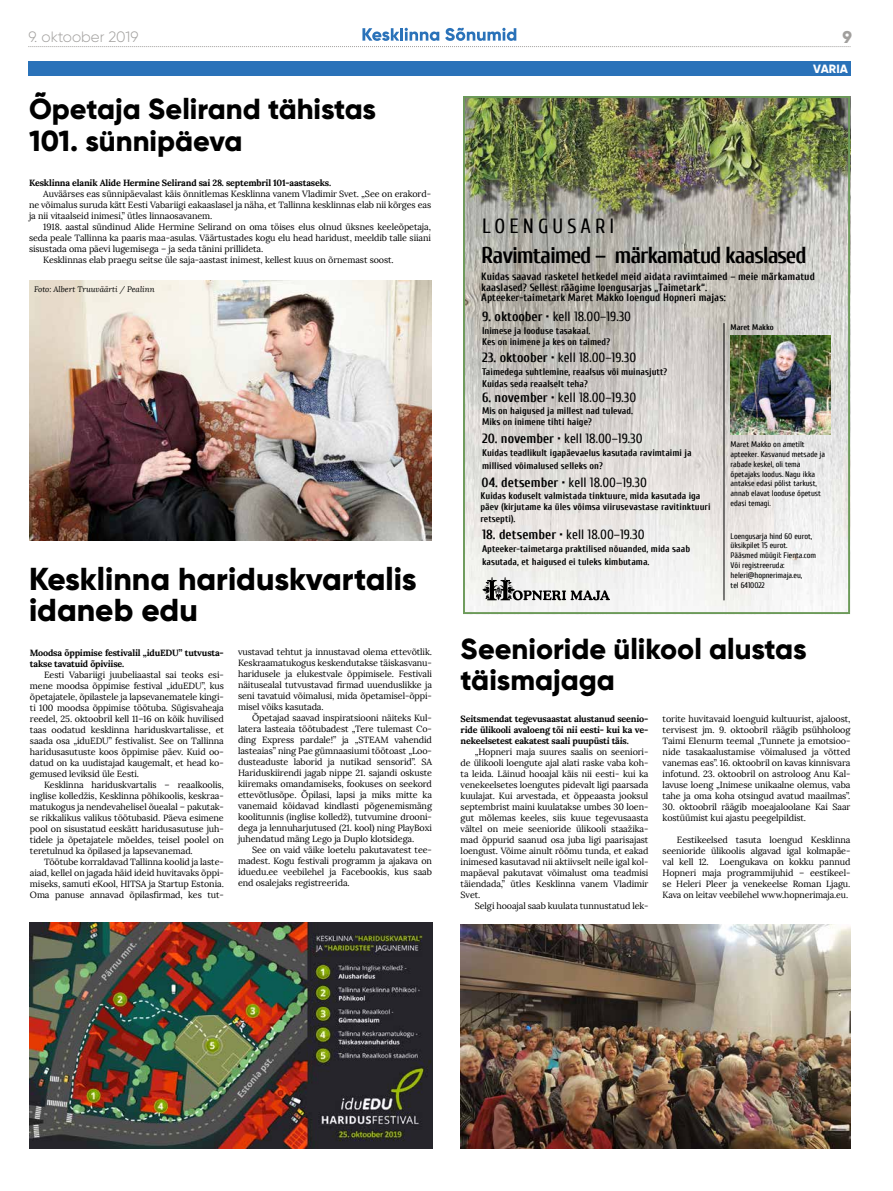
<style>
.page{position:relative;width:893px;height:1191px;background:#fff}
.page>*{position:absolute;margin:0;border:0;box-sizing:border-box;transform-origin:0 0}
.t1{font:800 31.7px/31.7px "Gilroy";color:#000}
.t2{font:800 29px/31.7px "Gilroy";color:#000}
.t3{font:700 23.1px "Cuprum";letter-spacing:-.05em;color:#000}
.t4{font:20.6px "Cuprum";letter-spacing:.2em;color:#000}
.t5{font:800 17px "Gilroy";color:#a19f9d}
.t6{font:300 15px "Gilroy";color:#a19f9d}
.t7{font:13.5px "Cuprum";color:#000}
.t8{font:800 12px "Gilroy";letter-spacing:.005em;color:#fff}
.t9{font:700 10.6px/10.6px "Cuprum";color:#000}
.t10{font:700 9.6px/11.5px "Cuprum";color:#000}
.t11{font:9px/11px "Lora";letter-spacing:-.01em;color:#000;text-align:justify}
.t12{font:700 9px/11px "Lora";letter-spacing:-.02em;color:#000}
.t13{font:8.2px/9.8px "Cuprum";letter-spacing:-.01em;color:#000}
.t14{font:700 8.2px "Cuprum";color:#000}
.t15{font:italic 8px "Lora";color:#000}
.s1{font-weight:700}
</style>
<div class="page">
<svg style="left:28px;top:27px;width:822px;height:20px"></svg>
<div style="left:28px;top:61px;width:822px;height:14px;background:#2a72b9"></div>
<img style="left:30px;top:922px;width:402px;height:226px">
<img style="left:461px;top:924px;width:389px;height:224px">
<img style="left:29px;top:281px;width:402px;height:259px">
<img style="left:466px;top:99px;width:381px;height:512px">
<svg style="left:482px;top:577px;width:128px;height:23px"></svg>
<hr style="left:724px;top:323px;width:1px;height:277px;background:#000">
<div style="left:463px;top:96px;width:387px;height:518px;border:2px solid #6c9a59"></div>
<img style="left:731px;top:335px;width:99px;height:100px">
<h3 class="t6" style="left:28px;top:28px;width:112px">9. oktoober 2019</h3>
<h2 class="t2" style="left:29px;top:93px;width:349px">Õpetaja Selirand tähistas<br>101. sünnipäeva</h2>
<p class="t12" style="left:29px;top:177px;width:304px">Kesklinna elanik Alide Hermine Selirand sai 28. septembril 101-aastaseks.</p>
<p class="t11" style="left:29px;top:188px;width:404px;text-indent:14px">Auväärses eas sünnipäevalast käis õnnitlemas Kesklinna vanem Vladimir Svet. „See on erakord&shy;ne võimalus suruda kätt Eesti Vabariigi eakaaslasel ja näha, et Tallinna kesklinnas elab nii kõrges eas ja nii vitaalseid inimesi,” ütles linnaosavanem.</p>
<p class="t11" style="left:43px;top:221px;width:389px">1918. aastal sündinud Alide Hermine Selirand on oma töises elus olnud üksnes keeleõpetaja,</p>
<p class="t11" style="left:29px;top:232px;width:403px">seda peale Tallinna ka paaris maa-asulas. Väärtustades kogu elu head haridust, meeldib talle siiani</p>
<p class="t11" style="left:29px;top:243px;width:236px">sisustada oma päevi lugemisega – ja seda tänini prillideta.</p>
<p class="t11" style="left:43px;top:254px;width:352px">Kesklinnas elab praegu seitse üle saja-aastast inimest, kellest kuus on õrnemast soost.</p>
<p class="t15" style="left:34px;top:284px;width:122px">Foto: Albert Truuväärti / Pealinn</p>
<h1 class="t1" style="left:29px;top:562px;width:389px">Kesklinna hariduskvartalis idaneb edu</h1>
<p class="t12" style="left:30px;top:647px;width:195px">Moodsa õppimise festivalil „iduEDU” tutvusta&shy;takse tavatuid õpiviise.</p>
<p class="t11" style="left:30px;top:669px;width:195px;text-indent:14px">Eesti Vabariigi juubeliaastal sai teoks esi&shy;mene moodsa õppimise festival „iduEDU”, kus õpetajatele, õpilastele ja lapsevanematele kingi&shy;ti 100 moodsa õppimise töötuba. Sügisvaheaja reedel, 25. oktoobril kell 11–16 on kõik huvilised taas oodatud kesklinna hariduskvartalisse, et saada osa „iduEDU” festivalist. See on Tallinna haridusasutuste koos õppimise päev. Kuid oo&shy;datud on ka uudistajad kaugemalt, et head ko&shy;gemused leviksid üle Eesti.</p>
<p class="t11" style="left:30px;top:779px;width:195px;text-indent:14px">Kesklinna hariduskvartalis – reaalkoolis, inglise kolledžis, Kesklinna põhikoolis, keskraa&shy;matukogus ja nendevahelisel õuealal – pakutak&shy;se rikkalikus valikus töötubasid. Päeva esimene pool on sisustatud eeskätt haridusasutuse juh&shy;tidele ja õpetajatele mõeldes, teisel poolel on teretulnud ka õpilased ja lapsevanemad.</p>
<p class="t11" style="left:30px;top:856px;width:195px;text-indent:14px">Töötube korraldavad Tallinna koolid ja laste&shy;aiad, kellel on jagada häid ideid huvitavaks õppi&shy;miseks, samuti eKool, HITSA ja Startup Estonia.<br>Oma panuse annavad õpilasfirmad, kes tut-</p>
<p class="t11" style="left:238px;top:646px;width:195px">vustavad tehtut ja innustavad olema ettevõtlik.<br>Keskraamatukogus keskendutakse täiskasvanu&shy;haridusele ja elukestvale õppimisele. Festivali näitusealal tutvustavad firmad uuenduslikke ja seni tavatuid võimalusi, mida õpetamisel-õppi&shy;misel võiks kasutada.</p>
<p class="t11" style="left:238px;top:712px;width:195px;text-indent:14px">Õpetajad saavad inspiratsiooni näiteks Kul&shy;latera lasteaia töötubadest „Tere tulemast Co&shy;ding Express pardale!” ja „STEAM vahendid lasteaias” ning Pae gümnaasiumi töötoast „Loo&shy;dusteaduste laborid ja nutikad sensorid”. SA Hariduskiirendi jagab nippe 21. sajandi oskuste kiiremaks omandamiseks, fookuses on seekord ettevõtlusõpe. Õpilasi, lapsi ja miks mitte ka vanemaid köidavad kindlasti põgenemismäng koolitunnis (inglise kolledž), tutvumine drooni&shy;dega ja lennuharjutused (21. kool) ning PlayBoxi juhendatud mäng Lego ja Duplo klotsidega.</p>
<p class="t11" style="left:238px;top:844px;width:195px;text-indent:14px">See on vaid väike loetelu pakutavatest tee&shy;madest. Kogu festivali programm ja ajakava on iduedu.ee veebilehel ja Facebookis, kus saab end osalejaks registreerida.</p>
<h3 class="t4" style="left:482px;top:215px;width:134px">LOENGUSARI</h3>
<h3 class="t5" style="left:842px;top:27px;width:11px">9</h3>
<h3 class="t8" style="left:813px;top:61px;width:36px">VARIA</h3>
<h3 class="t3" style="left:481px;top:242px;width:327px">Ravimtaimed – märkamatud kaaslased</h3>
<p class="t9" style="left:481px;top:271px;width:335px">Kuidas saavad rasketel hetkedel meid aidata ravimtaimed – meie märkamatud kaaslased? Sellest räägime loengusarjas „Taimetark“.<br>Apteeker-taimetark Maret Makko loengud Hopneri majas:</p>
<h3 class="t7" style="left:482px;top:309px;width:150px"><span class="s1">9. oktoober</span> • kell 18.00–19.30</h3>
<p class="t10" style="left:482px;top:325px;width:130px">Inimese ja looduse tasakaal.<br>Kes on inimene ja kes on taimed?</p>
<h3 class="t7" style="left:482px;top:350px;width:156px"><span class="s1">23. oktoober</span> • kell 18.00–19.30</h3>
<p class="t10" style="left:482px;top:366px;width:187px">Taimedega suhtlemine, reaalsus või muinasjutt?<br>Kuidas seda reaalselt teha?</p>
<h3 class="t7" style="left:482px;top:390px;width:156px"><span class="s1">6. november</span> • kell 18.00–19.30</h3>
<p class="t10" style="left:482px;top:405px;width:153px">Mis on haigused ja millest nad tulevad.<br>Miks on inimene tihti haige?</p>
<h3 class="t7" style="left:482px;top:431px;width:162px"><span class="s1">20. november</span> • kell 18.00–19.30</h3>
<p class="t10" style="left:482px;top:446px;width:211px;line-height:12.7px">Kuidas teadlikult igapäevaelus kasutada ravimtaimi ja millised võimalused selleks on?</p>
<h3 class="t7" style="left:481px;top:474px;width:167px"><span class="s1">04. detsember</span> • kell 18.00–19.30</h3>
<p class="t10" style="left:480px;top:490px;width:231px">Kuidas koduselt valmistada tinktuure, mida kasutada iga päev (kirjutame ka üles võimsa viirusevastase ravitinktuuri retsepti).</p>
<h3 class="t7" style="left:482px;top:527px;width:164px"><span class="s1">18. detsember</span> • kell 18.00–19.30</h3>
<p class="t10" style="left:482px;top:542px;width:210px;line-height:12.7px">Apteeker-taimetarga praktilised nõuanded, mida saab kasutada, et haigused ei tuleks kimbutama.</p>
<p class="t14" style="left:730px;top:323px;width:45px">Maret Makko</p>
<p class="t13" style="left:731px;top:439px;width:96px">Maret Makko on ametilt apteeker. Kasvanud metsade ja rabade keskel, oli tema õpetajaks loodus. Nagu ikka antakse edasi põlist tarkust, annab elavat looduse õpetust edasi temagi.</p>
<p class="t13" style="left:731px;top:531px;width:87px">Loengusarja hind 60 eurot, üksikpilet 15 eurot.<br>Pääsmed müügil: Fienta.com<br>Või registreeruda: heleri@hopnerimaja.eu,<br>tel 6410022</p>
<h2 class="t2" style="left:461px;top:632px;width:348px">Seenioride ülikool alustas täismajaga</h2>
<p class="t12" style="left:461px;top:713px;width:189px;text-align:justify">Seitsmendat tegevusaastat alustanud seenio&shy;ride ülikooli avaloeng tõi nii eesti- kui ka ve&shy;nekeelsetest eakatest saali puupüsti täis.</p>
<p class="t11" style="left:461px;top:746px;width:189px;text-indent:14px">„Hopneri maja suures saalis on seeniori&shy;de ülikooli loengute ajal alati raske vaba koh&shy;ta leida. Läinud hooajal käis nii eesti- kui ka venekeelsetes loengutes pidevalt ligi paarsada kuulajat. Kui arvestada, et õppeaasta jooksul septembrist maini kuulatakse umbes 30 loen&shy;gut mõlemas keeles, siis kuue tegevusaasta vältel on meie seenioride ülikooli staažika&shy;mad õppurid saanud osa juba ligi paarisajast loengust. Võime ainult rõõmu tunda, et eakad inimesed kasutavad nii aktiivselt neile igal kol&shy;mapäeval pakutavat võimalust oma teadmisi täiendada,” ütles Kesklinna vanem Vladimir Svet.</p>
<p class="t11" style="left:475px;top:900px;width:175px">Selgi hooajal saab kuulata tunnustatud lek-</p>
<p class="t11" style="left:663px;top:713px;width:189px">torite huvitavaid loenguid kultuurist, ajaloost, tervisest jm. 9. oktoobril räägib psühholoog Taimi Elenurm teemal „Tunnete ja emotsioo&shy;nide tasakaalustamise võimalused ja võtted vanemas eas”. 16. oktoobril on kavas kinnisvara infotund. 23. oktoobril on astroloog Anu Kal&shy;lavuse loeng „Inimese unikaalne olemus, vaba tahe ja oma koha otsingud avatud maailmas”.</p>
<p class="t11" style="left:663px;top:801px;width:189px">30. oktoobril räägib moeajaloolane Kai Saar kostüümist kui ajastu peegelpildist.</p>
<p class="t11" style="left:663px;top:834px;width:189px;text-indent:14px">Eestikeelsed tasuta loengud Kesklinna seenioride ülikoolis algavad igal kolmapäe&shy;val kell 12. Loengukava on kokku pannud Hopneri maja programmijuhid – eestikeel&shy;se Heleri Pleer ja venekeelse Roman Ljagu.<br>Kava on leitav veebilehel www.hopnerimaja.eu.</p>
</div>
